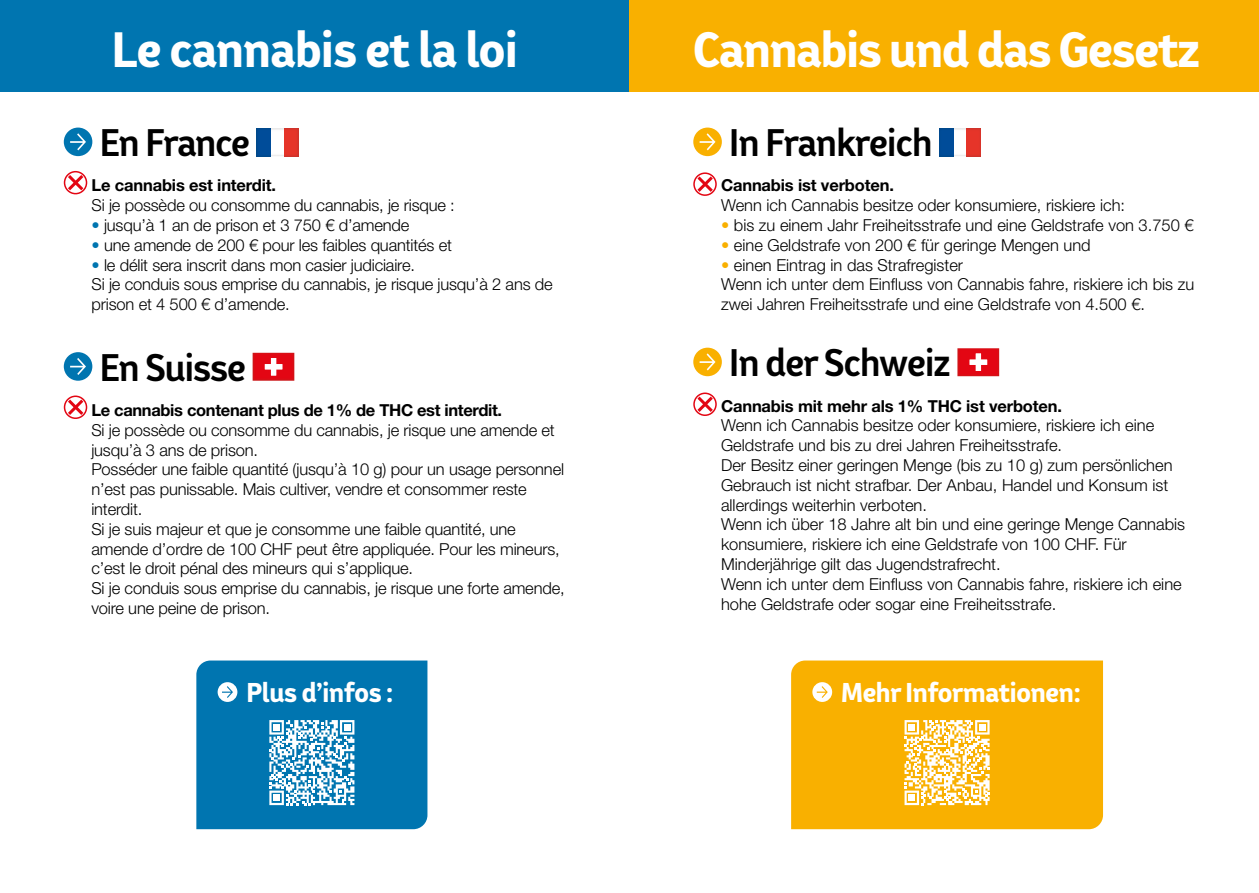
<style>
.page{position:relative;width:1259px;height:893px;background:#fff}
.page>*{position:absolute;margin:0;border:0;box-sizing:border-box;transform-origin:0 0}
.t1{font:800 46.5px "Bw Helder W1";letter-spacing:-.02em;color:#fff}
.t2{font:700 36px "Bw Helder W1";letter-spacing:-.025em;color:#000}
.t3{font:800 25.5px "Bw Helder W1";letter-spacing:-.01em;color:#fff}
.t4{font:300 16.5px/19.8px "Helvetica Neue LT Pro";color:#000}
.t5{font:700 16.5px "Helvetica Neue LT Pro";letter-spacing:-.01em;color:#000}
.s1{color:#0075b0}
.s2{color:#f9b000}
</style>
<div class="page">
<div style="left:64px;top:128px;width:28px;height:28px;background:#0075b0;border-radius:50%"></div>
<svg style="left:70px;top:133px;width:16px;height:17px"></svg>
<img style="left:270px;top:128px;width:14px;height:28px">
<img style="left:257px;top:128px;width:13px;height:28px">
<img style="left:284px;top:128px;width:14px;height:28px">
<div style="left:64px;top:171px;width:23px;height:23px;border:2px solid #e30613;border-radius:50%"></div>
<svg style="left:65px;top:172px;width:22px;height:22px"></svg>
<div style="left:64px;top:352px;width:28px;height:29px;background:#0075b0;border-radius:50%"></div>
<svg style="left:70px;top:358px;width:16px;height:17px"></svg>
<img style="left:253px;top:353px;width:41px;height:28px">
<img style="left:265px;top:358px;width:17px;height:17px">
<div style="left:64px;top:395px;width:23px;height:24px;border:2px solid #e30613;border-radius:50%"></div>
<svg style="left:65px;top:396px;width:22px;height:22px"></svg>
<div style="left:791px;top:660px;width:312px;height:169px;background:#f9b000"></div>
<svg style="left:812px;top:682px;width:20px;height:20px"></svg>
<svg style="left:817px;top:686px;width:11px;height:12px"></svg>
<svg style="left:196px;top:660px;width:231px;height:169px;background:#1d85b9"></svg>
<div style="left:273px;top:795px;width:7px;height:6px;background:#fff"></div>
<div style="left:693px;top:128px;width:29px;height:28px;background:#f9b000;border-radius:50%"></div>
<svg style="left:699px;top:133px;width:16px;height:17px"></svg>
<img style="left:953px;top:128px;width:14px;height:28px">
<img style="left:939px;top:128px;width:14px;height:28px">
<img style="left:967px;top:128px;width:14px;height:28px">
<div style="left:693px;top:172px;width:24px;height:24px;border:2px solid #e30613;border-radius:50%"></div>
<svg style="left:694px;top:173px;width:22px;height:22px"></svg>
<div style="left:693px;top:348px;width:29px;height:28px;background:#f9b000;border-radius:50%"></div>
<svg style="left:699px;top:353px;width:16px;height:17px"></svg>
<img style="left:957px;top:348px;width:42px;height:28px">
<img style="left:969px;top:353px;width:18px;height:18px">
<div style="left:693px;top:392px;width:24px;height:24px;border:2px solid #e30613;border-radius:50%"></div>
<svg style="left:694px;top:393px;width:22px;height:22px"></svg>
<div style="left:0;top:0;width:629px;height:91px;background:#0075b0"></div>
<div style="left:629px;top:0;width:630px;height:91px;background:#f9b000"></div>
<svg style="left:904px;top:720px;width:85px;height:85px"></svg>
<div style="left:908px;top:795px;width:7px;height:6px;background:#fff"></div>
<h1 class="t1" style="left:112px;top:20px;width:407px">Le cannabis et la loi</h1>
<h1 class="t1" style="left:693px;top:20px;width:508px">Cannabis und das Gesetz</h1>
<h2 class="t2" style="left:100px;top:120px;width:152px">En France</h2>
<p class="t5" style="left:92px;top:175px;width:186px">Le cannabis est interdit.</p>
<p class="t4" style="left:92px;top:195px;width:365px">Si je possède ou consomme du cannabis, je risque :</p>
<p class="t4" style="left:92px;top:215px;width:319px"><span class="s1">•</span> jusqu’à 1 an de prison et 3 750 € d’amende</p>
<p class="t4" style="left:92px;top:235px;width:362px"><span class="s1">•</span> une amende de 200 € pour les faibles quantités et</p>
<p class="t4" style="left:92px;top:254px;width:463px"><span class="s1">•</span> le délit sera inscrit dans mon casier judiciaire.<br>Si je conduis sous emprise du cannabis, je risque jusqu’à 2 ans de prison et 4 500 € d’amende.</p>
<h2 class="t2" style="left:100px;top:345px;width:148px">En Suisse</h2>
<p class="t5" style="left:91px;top:400px;width:412px">Le cannabis contenant plus de 1% de THC est interdit.</p>
<p class="t4" style="left:91px;top:420px;width:475px">Si je possède ou consomme du cannabis, je risque une amende et jusqu’à 3 ans de prison.<br>Posséder une faible quantité (jusqu’à 10 g) pour un usage personnel n’est pas punissable. Mais cultiver, vendre et consommer reste interdit.<br>Si je suis majeur et que je consomme une faible quantité, une amende d’ordre de 100 CHF peut être appliquée. Pour les mineurs, c’est le droit pénal des mineurs qui s’applique.<br>Si je conduis sous emprise du cannabis, je risque une forte amende, voire une peine de prison.</p>
<h2 class="t2" style="left:729px;top:120px;width:205px">In Frankreich</h2>
<p class="t5" style="left:721px;top:175px;width:174px">Cannabis ist verboten.</p>
<p class="t4" style="left:721px;top:195px;width:406px">Wenn ich Cannabis besitze oder konsumiere, riskiere ich:</p>
<p class="t4" style="left:721px;top:215px;width:474px"><span class="s2">•</span> bis zu einem Jahr Freiheitsstrafe und eine Geldstrafe von 3.750 €</p>
<p class="t4" style="left:721px;top:235px;width:371px"><span class="s2">•</span> eine Geldstrafe von 200 € für geringe Mengen und</p>
<p class="t4" style="left:721px;top:254px;width:475px"><span class="s2">•</span> einen Eintrag in das Strafregister<br>Wenn ich unter dem Einfluss von Cannabis fahre, riskiere ich bis zu zwei Jahren Freiheitsstrafe und eine Geldstrafe von 4.500 €.</p>
<h2 class="t2" style="left:729px;top:340px;width:223px">In der Schweiz</h2>
<p class="t5" style="left:721px;top:395px;width:342px">Cannabis mit mehr als 1% THC ist verboten.</p>
<p class="t4" style="left:721px;top:415px;width:465px">Wenn ich Cannabis besitze oder konsumiere, riskiere ich eine Geldstrafe und bis zu drei Jahren Freiheitsstrafe.<br>Der Besitz einer geringen Menge (bis zu 10 g) zum persönlichen Gebrauch ist nicht strafbar. Der Anbau, Handel und Konsum ist allerdings weiterhin verboten.<br>Wenn ich über 18 Jahre alt bin und eine geringe Menge Cannabis konsumiere, riskiere ich eine Geldstrafe von 100 CHF. Für Minderjährige gilt das Jugendstrafrecht.<br>Wenn ich unter dem Einfluss von Cannabis fahre, riskiere ich eine hohe Geldstrafe oder sogar eine Freiheitsstrafe.</p>
<h3 class="t3" style="left:246px;top:676px;width:148px">Plus d’infos :</h3>
<h3 class="t3" style="left:841px;top:676px;width:241px">Mehr Informationen:</h3>
</div>
